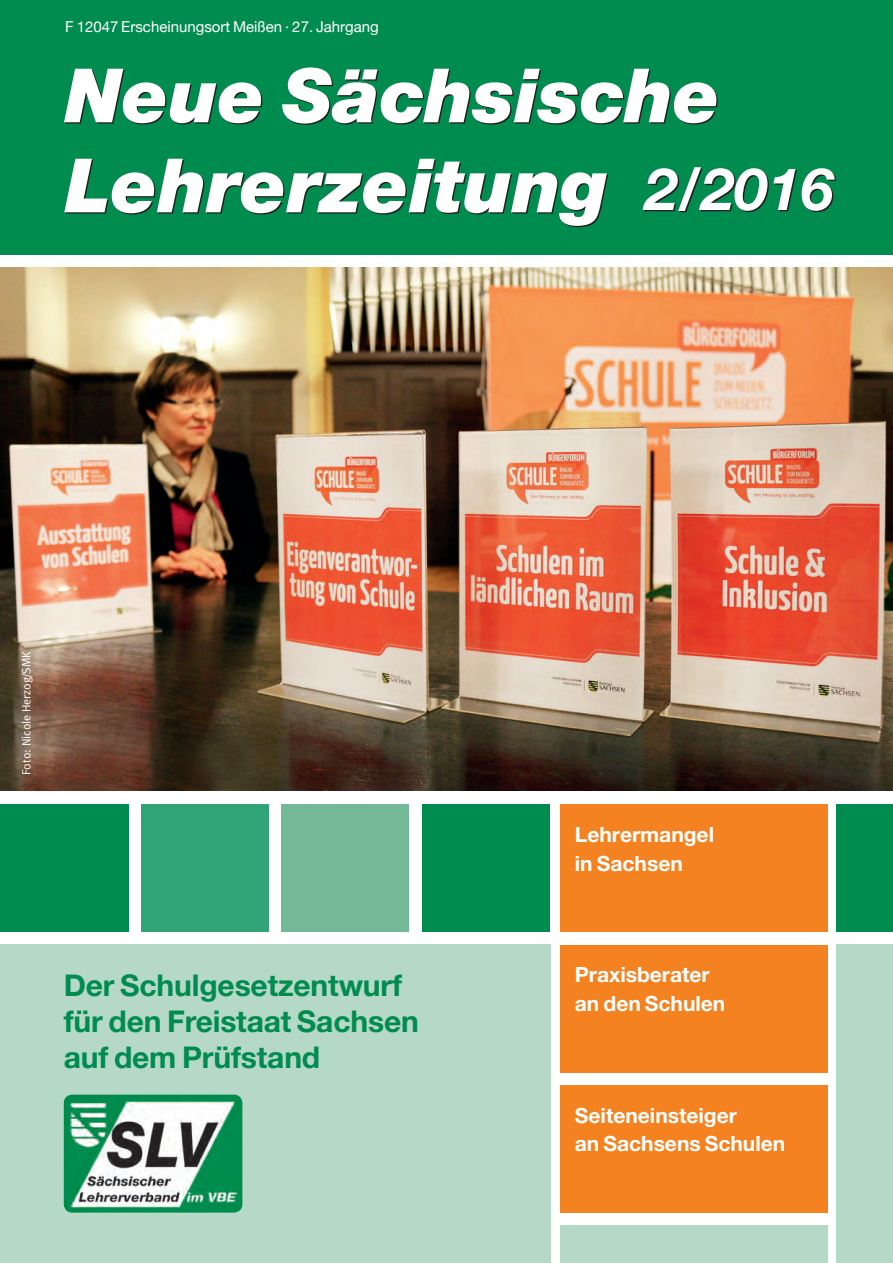
<style>
.page{position:relative;width:893px;height:1263px;background:#fff}
.page>*{position:absolute;margin:0;border:0;box-sizing:border-box;transform-origin:0 0}
.t1{font:italic 900 75px/90px "Helvetica Neue";color:#fff}
.t2{font:700 30px/36px "Helvetica Neue";letter-spacing:-.005em;color:#008c4e}
.t3{font:700 21px/28.5px "Helvetica Neue";color:#fff}
.t4{font:15px "Helvetica Neue";color:#fff}
.t5{font:12px "Meta";color:#fff}
.s1{font-weight:700;font-size:58.5px}
</style>
<div class="page">
<div style="left:0;top:0;width:893px;height:255px;background:#008c4e"></div>
<div style="left:0;top:944px;width:551px;height:319px;background:#b6d8c6"></div>
<div style="left:836px;top:944px;width:57px;height:319px;background:#b6d8c6"></div>
<div style="left:560px;top:945px;width:268px;height:127px;background:#f58220"></div>
<div style="left:560px;top:1085px;width:268px;height:127px;background:#f58220"></div>
<div style="left:560px;top:1225px;width:268px;height:38px;background:#b6d8c6"></div>
<img style="left:64px;top:1094px;width:178px;height:118px">
<div style="left:836px;top:804px;width:57px;height:128px;background:#008c4e"></div>
<div style="left:281px;top:804px;width:128px;height:128px;background:#73b897"></div>
<div style="left:422px;top:804px;width:127px;height:128px;background:#008c4e"></div>
<div style="left:560px;top:804px;width:268px;height:128px;background:#f58220"></div>
<div style="left:0;top:804px;width:128px;height:128px;background:#008c4e"></div>
<img style="left:0;top:268px;width:893px;height:523px">
<div style="left:141px;top:804px;width:128px;height:128px;background:#30a477"></div>
<p class="t4" style="left:65px;top:14px;width:315px">F 12047 Erscheinungsort Meißen · 27. Jahrgang</p>
<h1 class="t1" style="left:65px;top:49px;width:770px">Neue Sächsische<br>Lehrerzeitung <span class="s1">2/2016</span></h1>
<p class="t5" style="left:19px;top:775px;width:126px;rotate:-90deg">Foto: Nicole Herzog/SMK</p>
<h2 class="t2" style="left:64px;top:966px;width:357px">Der Schulgesetzentwurf für den Freistaat Sachsen auf dem Prüfstand</h2>
<p class="t3" style="left:575px;top:820px;width:141px">Lehrermangel in Sachsen</p>
<p class="t3" style="left:575px;top:960px;width:152px">Praxisberater an den Schulen</p>
<p class="t3" style="left:575px;top:1100px;width:212px">Seiteneinsteiger<br>an Sachsens Schulen</p>
</div>
